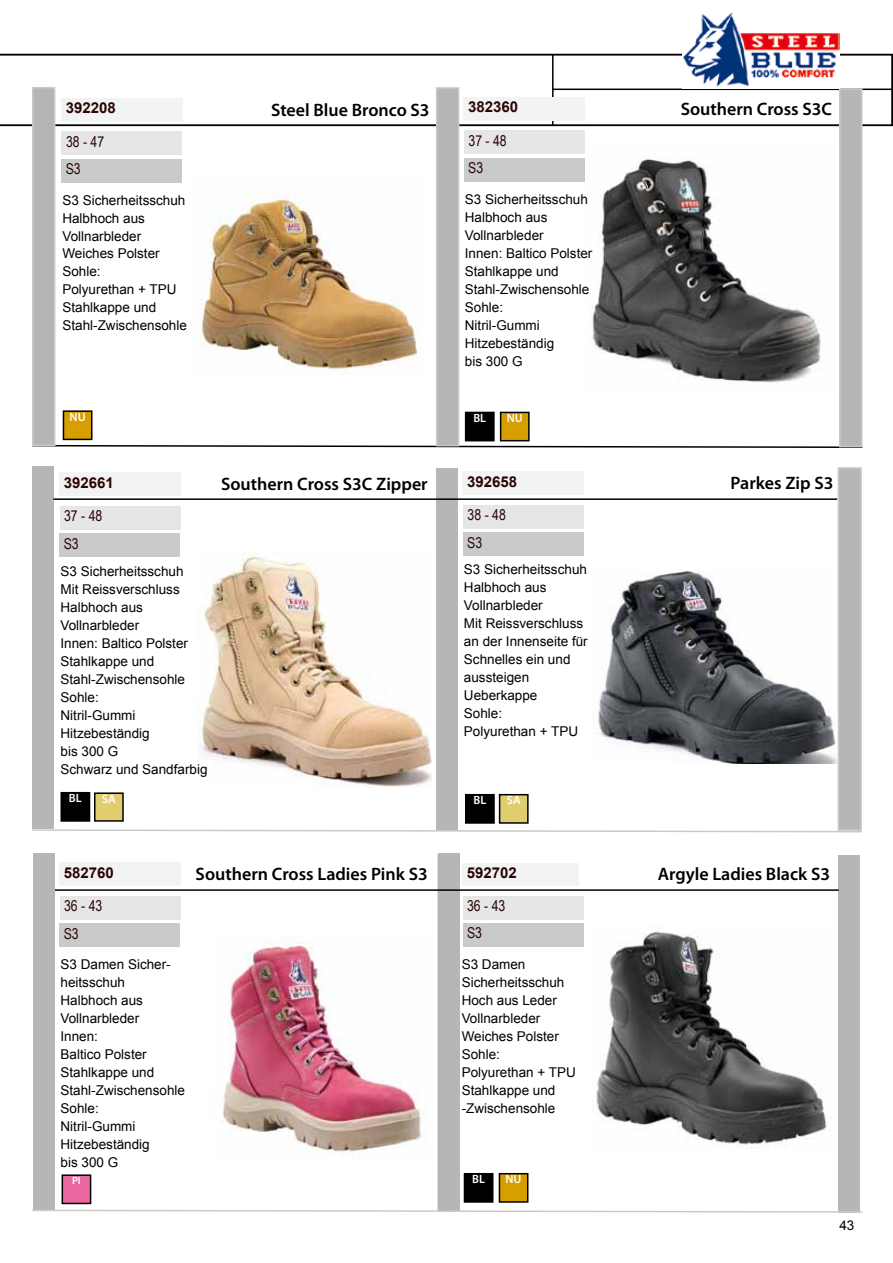
<style>
.page{position:relative;width:893px;height:1263px;background:#fff}
.page>*{position:absolute;margin:0;border:0;box-sizing:border-box;transform-origin:0 0}
.t1{font:600 18px "Myriad Pro";color:#000}
.t2{font:15px/27.3px "Arial Narrow";color:#2a0504}
.t3{font:700 15px "Arial";color:#2a0504}
.t4{font:13.5px/18px "Arial";color:#000005}
.t5{font:600 12px "Myriad Pro";color:#fff}
.t6{font:600 10.5px "Myriad Pro";color:#fff}
</style>
<div class="page">
<svg style="left:0;top:54px;width:893px;height:72px"></svg>
<hr style="left:552px;top:55px;width:2px;height:70px;background:#000">
<hr style="left:553px;top:89px;width:340px;height:1px;background:#000">
<div style="left:437px;top:854px;width:22px;height:358px;background:#d0e5c3"></div>
<div style="left:33px;top:853px;width:22px;height:358px;background:#b5b6b6"></div>
<svg style="left:32px;top:444px;width:831px;height:4px"></svg>
<div style="left:32px;top:87px;width:23px;height:359px;background:#b5b5b3;border:2px solid #c9caca"></div>
<div style="left:32px;top:466px;width:22px;height:363px;background:#b5b6b6"></div>
<div style="left:436px;top:469px;width:22px;height:362px;background:#b5b6b6"></div>
<div style="left:839px;top:88px;width:24px;height:359px;background:#b5b6b6;border:2px solid #c9caca"></div>
<div style="left:838px;top:467px;width:24px;height:364px;background:#b5b6b6;border:2px solid #c9caca"></div>
<div style="left:838px;top:855px;width:22px;height:358px;background:#b5b6b6"></div>
<div style="left:438px;top:853px;width:22px;height:357px;background:#b5b6b6"></div>
<svg style="left:31px;top:829px;width:831px;height:4px"></svg>
<hr style="left:53px;top:498px;width:784px;height:2px;background:#000">
<div style="left:463px;top:472px;width:121px;height:23px;background:#f2f3f3"></div>
<div style="left:463px;top:505px;width:121px;height:24px;background:#e6e6e7"></div>
<div style="left:463px;top:533px;width:120px;height:23px;background:#c9caca"></div>
<hr style="left:55px;top:889px;width:784px;height:2px;background:#000">
<div style="left:466px;top:795px;width:28px;height:28px;background:#000"></div>
<div style="left:465px;top:794px;width:30px;height:30px;border:2px solid #000"></div>
<svg style="left:32px;top:1209px;width:831px;height:4px"></svg>
<img style="left:683px;top:13px;width:156px;height:75px">
<div style="left:436px;top:87px;width:23px;height:359px;background:#b5b5b3;border:2px solid #c9caca"></div>
<div style="left:462px;top:863px;width:117px;height:22px;background:#f2f3f3"></div>
<div style="left:463px;top:896px;width:120px;height:23px;background:#e6e6e7"></div>
<div style="left:463px;top:923px;width:120px;height:23px;background:#c9caca"></div>
<div style="left:464px;top:1174px;width:29px;height:28px;background:#000"></div>
<div style="left:464px;top:1173px;width:29px;height:30px;border:2px solid #000"></div>
<div style="left:499px;top:1174px;width:29px;height:28px;background:#d79e00"></div>
<div style="left:499px;top:1173px;width:29px;height:30px;border:2px solid #000"></div>
<div style="left:60px;top:862px;width:121px;height:24px;background:#f2f3f3"></div>
<div style="left:60px;top:896px;width:120px;height:24px;background:#e6e6e7"></div>
<div style="left:60px;top:923px;width:120px;height:24px;background:#c9caca"></div>
<div style="left:62px;top:1175px;width:29px;height:28px;background:#ea67a1"></div>
<div style="left:62px;top:1174px;width:29px;height:30px;border:2px solid #000"></div>
<img style="left:598px;top:571px;width:238px;height:193px">
<div style="left:500px;top:795px;width:28px;height:28px;background:#e1cd6e"></div>
<div style="left:499px;top:794px;width:30px;height:30px;border:2px solid #000"></div>
<img style="left:197px;top:553px;width:235px;height:235px">
<img style="left:583px;top:157px;width:240px;height:226px">
<div style="left:464px;top:97px;width:121px;height:23px;background:#f2f3f3"></div>
<div style="left:464px;top:131px;width:121px;height:23px;background:#e6e6e7"></div>
<div style="left:464px;top:158px;width:120px;height:23px;background:#c9caca"></div>
<div style="left:466px;top:412px;width:28px;height:29px;background:#000"></div>
<div style="left:465px;top:412px;width:30px;height:29px;border:2px solid #000"></div>
<div style="left:501px;top:412px;width:28px;height:29px;background:#d79e00"></div>
<div style="left:500px;top:412px;width:30px;height:29px;border:2px solid #000"></div>
<div style="left:61px;top:98px;width:121px;height:23px;background:#f2f3f3"></div>
<div style="left:62px;top:132px;width:120px;height:23px;background:#e6e6e7"></div>
<div style="left:61px;top:159px;width:121px;height:23px;background:#c9caca"></div>
<div style="left:63px;top:411px;width:29px;height:28px;background:#d79e00"></div>
<div style="left:63px;top:410px;width:29px;height:30px;border:2px solid #000"></div>
<div style="left:60px;top:472px;width:121px;height:24px;background:#f2f3f3"></div>
<div style="left:60px;top:506px;width:120px;height:24px;background:#e6e6e7"></div>
<div style="left:60px;top:534px;width:120px;height:23px;background:#c9caca"></div>
<div style="left:61px;top:793px;width:29px;height:28px;background:#000"></div>
<div style="left:61px;top:792px;width:29px;height:30px;border:2px solid #000"></div>
<div style="left:95px;top:793px;width:28px;height:28px;background:#e1cd6e"></div>
<div style="left:94px;top:792px;width:30px;height:30px;border:2px solid #000"></div>
<img style="left:596px;top:931px;width:231px;height:218px">
<img style="left:222px;top:943px;width:199px;height:209px">
<img style="left:200px;top:193px;width:218px;height:177px">
<p class="t3" style="left:66px;top:98px;width:52px">392208</p>
<h1 class="t1" style="left:271px;top:98px;width:160px">Steel Blue Bronco S3</h1>
<p class="t2" style="left:66px;top:127px;width:40px">38 - 47<br>S3</p>
<p class="t4" style="left:62px;top:191px;width:126px">S3 Sicherheitsschuh<br>Halbhoch aus<br>Vollnarbleder<br>Weiches Polster<br>Sohle:<br>Polyurethan + TPU<br>Stahlkappe und<br>Stahl-Zwischensohle</p>
<p class="t5" style="left:70px;top:409px;width:18px">NU</p>
<p class="t3" style="left:64px;top:472px;width:52px">392661</p>
<h1 class="t1" style="left:221px;top:473px;width:208px">Southern Cross S3C Zipper</h1>
<p class="t2" style="left:64px;top:502px;width:40px">37 - 48<br>S3</p>
<p class="t4" style="left:61px;top:563px;width:149px">S3 Sicherheitsschuh<br>Mit Reissverschluss<br>Halbhoch aus<br>Vollnarbleder<br>Innen: Baltico Polster<br>Stahlkappe und<br>Stahl-Zwischensohle<br>Sohle:<br>Nitril-Gummi<br>Hitzebeständig<br>bis 300 G<br>Schwarz und Sandfarbig</p>
<p class="t5" style="left:102px;top:791px;width:15px">SA</p>
<p class="t5" style="left:69px;top:791px;width:14px">BL</p>
<p class="t3" style="left:64px;top:862px;width:52px">582760</p>
<h1 class="t1" style="left:196px;top:863px;width:234px">Southern Cross Ladies Pink S3</h1>
<p class="t2" style="left:64px;top:892px;width:40px">36 - 43<br>S3</p>
<p class="t4" style="left:61px;top:956px;width:126px">S3 Damen Sicher&shy;heitsschuh<br>Halbhoch aus<br>Vollnarbleder<br>Innen:<br>Baltico Polster<br>Stahlkappe und<br>Stahl-Zwischensohle<br>Sohle:<br>Nitril-Gummi<br>Hitzebeständig<br>bis 300 G</p>
<p class="t6" style="left:72px;top:1173px;width:10px">PI</p>
<p class="t3" style="left:468px;top:97px;width:52px">382360</p>
<h1 class="t1" style="left:681px;top:97px;width:153px">Southern Cross S3C</h1>
<p class="t2" style="left:468px;top:126px;width:40px">37 - 48<br>S3</p>
<p class="t4" style="left:465px;top:190px;width:129px">S3 Sicherheitsschuh<br>Halbhoch aus<br>Vollnarbleder<br>Innen: Baltico Polster<br>Stahlkappe und<br>Stahl-Zwischensohle<br>Sohle:<br>Nitril-Gummi<br>Hitzebeständig<br>bis 300 G</p>
<p class="t5" style="left:473px;top:410px;width:14px">BL</p>
<p class="t5" style="left:507px;top:410px;width:18px">NU</p>
<p class="t3" style="left:467px;top:471px;width:52px">392658</p>
<h1 class="t1" style="left:731px;top:472px;width:104px">Parkes Zip S3</h1>
<p class="t2" style="left:467px;top:501px;width:40px">38 - 48<br>S3</p>
<p class="t4" style="left:464px;top:560px;width:125px">S3 Sicherheitsschuh<br>Halbhoch aus<br>Vollnarbleder<br>Mit Reissverschluss an der Innenseite für<br>Schnelles ein und aussteigen<br>Ueberkappe<br>Sohle:<br>Polyurethan + TPU</p>
<p class="t5" style="left:473px;top:793px;width:14px">BL</p>
<p class="t5" style="left:507px;top:793px;width:15px">SA</p>
<p class="t3" style="left:467px;top:863px;width:52px">592702</p>
<p class="t2" style="left:467px;top:891px;width:40px">36 - 43<br>S3</p>
<p class="t4" style="left:462px;top:955px;width:116px">S3 Damen<br>Sicherheitsschuh<br>Hoch aus Leder<br>Vollnarbleder<br>Weiches Polster<br>Sohle:<br>Polyurethan + TPU<br>Stahlkappe und -Zwischensohle</p>
<p class="t5" style="left:472px;top:1172px;width:14px">BL</p>
<p class="t5" style="left:506px;top:1172px;width:18px">NU</p>
<h1 class="t1" style="left:658px;top:862px;width:174px">Argyle Ladies Black S3</h1>
<p class="t4" style="left:839px;top:1217px;width:17px">43</p>
</div>
